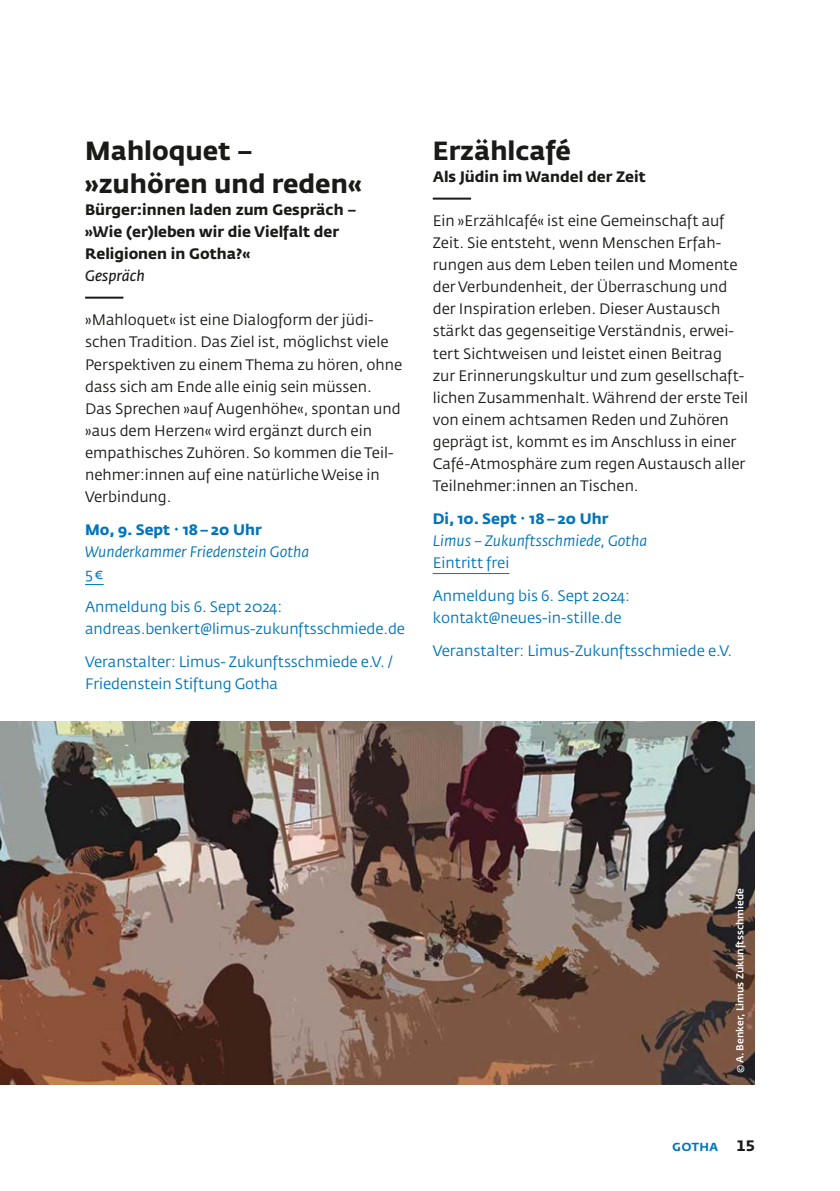
<style>
.page{position:relative;width:840px;height:1191px;background:#fff}
.page>*{position:absolute;margin:0;border:0;box-sizing:border-box;transform-origin:0 0}
.t1{font:700 26px/33px "Fedra Sans Std";color:#1a1a18}
.t2{font:15px/22px "Fedra Sans Std";color:#1a1a18}
.t3{font:15px/22px "Fedra Sans Std";letter-spacing:-.005em;color:#0074bc}
.t4{font:700 15px/22px "Fedra Sans Std";color:#1a1a18}
.t5{font:italic 15px "Fedra Sans Std";color:#0074bc}
.t6{font:700 15px "Fedra Sans Std";color:#0074bc}
.t7{font:italic 600 15px "Fedra Sans Std";color:#1a1a18}
.t8{font:500 15px "Fedra Sans Std";color:#0074bc}
.t9{font:500 10px "Fedra Sans Std";color:#fff}
</style>
<div class="page">
<hr style="left:85px;top:297px;width:38px;height:2px;background:#1a1a18">
<svg style="left:85px;top:584px;width:19px;height:1px"></svg>
<hr style="left:432px;top:198px;width:39px;height:2px;background:#1a1a18">
<hr style="left:432px;top:573px;width:77px;height:1px;background:#0074bc">
<img style="left:0;top:721px;width:754px;height:363px">
<h1 class="t1" style="left:85px;top:135px;width:278px">Mahloquet – »zuhören und reden«</h1>
<p class="t4" style="left:85px;top:199px;width:273px">Bürger:innen laden zum Gespräch – »Wie (er)leben wir die Vielfalt der<br>Religionen in Gotha?«</p>
<p class="t7" style="left:85px;top:267px;width:61px">Gespräch</p>
<p class="t2" style="left:85px;top:309px;width:318px">»Mahloquet« ist eine Dialogform der jüdi&shy;schen Tradition. Das Ziel ist, möglichst viele Perspektiven zu einem Thema zu hören, ohne dass sich am Ende alle einig sein müssen.<br>Das Sprechen »auf Augenhöhe«, spontan und »aus dem Herzen« wird ergänzt durch ein empathisches Zuhören. So kommen die Teil&shy;nehmer:innen auf eine natürliche Weise in Verbindung.</p>
<p class="t6" style="left:85px;top:519px;width:178px">Mo, 9. Sept · 18–20 Uhr</p>
<p class="t5" style="left:85px;top:542px;width:225px">Wunderkammer Friedenstein Gotha</p>
<p class="t3" style="left:85px;top:562px;width:20px">5€</p>
<p class="t3" style="left:85px;top:595px;width:321px">Anmeldung bis 6. Sept 2024: andreas.benkert@limus-zukunftsschmiede.de</p>
<p class="t3" style="left:85px;top:650px;width:309px">Veranstalter: Limus- Zukunftsschmiede e.V. /<br>Friedenstein Stiftung Gotha</p>
<h1 class="t1" style="left:432px;top:135px;width:140px">Erzählcafé</h1>
<p class="t4" style="left:432px;top:166px;width:214px">Als Jüdin im Wandel der Zeit</p>
<p class="t2" style="left:432px;top:210px;width:317px">Ein »Erzählcafé« ist eine Gemeinschaft auf Zeit. Sie entsteht, wenn Menschen Erfah&shy;rungen aus dem Leben teilen und Momente der Verbundenheit, der Überraschung und der Inspiration erleben. Dieser Austausch stärkt das gegenseitige Verständnis, erwei&shy;tert Sichtweisen und leistet einen Beitrag zur Erinnerungskultur und zum gesellschaft&shy;lichen Zusammenhalt. Während der erste Teil von einem achtsamen Reden und Zuhören geprägt ist, kommt es im Anschluss in einer Café-Atmosphäre zum regen Austausch aller Teilnehmer:innen an Tischen.</p>
<p class="t6" style="left:432px;top:508px;width:177px">Di, 10. Sept · 18–20 Uhr</p>
<p class="t5" style="left:432px;top:531px;width:216px">Limus – Zukunftsschmiede, Gotha</p>
<p class="t3" style="left:432px;top:551px;width:78px">Eintritt frei</p>
<p class="t3" style="left:432px;top:584px;width:198px">Anmeldung bis 6. Sept 2024: kontakt@neues-in-stille.de</p>
<p class="t3" style="left:432px;top:639px;width:301px">Veranstalter: Limus-Zukunftsschmiede e.V.</p>
<p class="t9" style="left:733px;top:1073px;width:187px;rotate:-90deg">© A. Benker, Limus Zukunftsschmiede</p>
<p class="t8" style="left:672px;top:1136px;width:47px">gotha</p>
<p class="t4" style="left:736px;top:1134px;width:19px">15</p>
</div>
